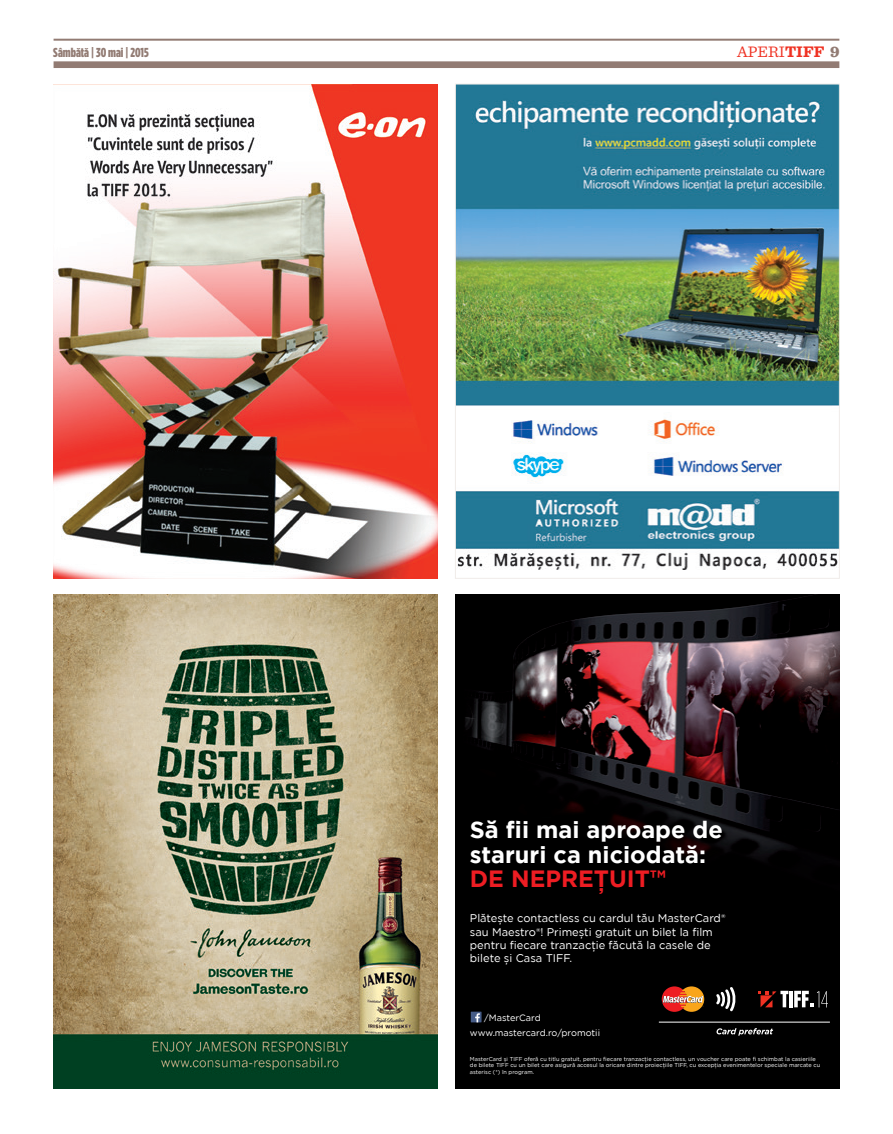
<style>
.page{position:relative;width:893px;height:1134px;background:#fff}
.page>*{position:absolute;margin:0;border:0;box-sizing:border-box;transform-origin:0 0}
.t1{font:700 23.5px/24.5px "Gotham";color:#fff}
.t2{font:700 23.5px "Gotham";color:#ee1d23}
.t3{font:16px "Sentinel";color:#ef3122}
.t4{font:900 13px "Gotham Condensed";color:#927b73}
.t5{font:11.1px/13.3px "Gotham";color:#fff}
.t6{font:9.1px "Gotham";color:#fff}
.t7{font:5.6px/6.8px "Gotham";color:#fff}
.s1{font-weight:700}
.s2{font-weight:900;color:#927b73}
</style>
<div class="page">
<div style="left:54px;top:61px;width:785px;height:7px;background:#927b73"></div>
<hr style="left:54px;top:39px;width:785px;height:2px;background:#927b73">
<img style="left:54px;top:84px;width:384px;height:494px">
<img style="left:457px;top:86px;width:381px;height:484px">
<img style="left:54px;top:594px;width:384px;height:495px">
<img style="left:455px;top:594px;width:384px;height:495px">
<svg style="left:716px;top:1028px;width:57px;height:8px"></svg>
<svg style="left:663px;top:986px;width:41px;height:26px"></svg>
<svg style="left:716px;top:987px;width:20px;height:24px"></svg>
<svg style="left:758px;top:991px;width:30px;height:16px"></svg>
<hr style="left:789px;top:991px;width:4px;height:16px;background:#fff">
<svg style="left:794px;top:991px;width:34px;height:16px"></svg>
<hr style="left:659px;top:1022px;width:171px;height:1px;background:#fff">
<div style="left:471px;top:1012px;width:11px;height:10px;background:#465c87"></div>
<svg style="left:475px;top:1013px;width:5px;height:9px"></svg>
<h3 class="t4" style="left:53px;top:44px;width:97px">Sâmbătă | 30 mai | 2015</h3>
<h2 class="t3" style="left:737px;top:39px;width:104px">APERI<span class="s1">TIFF</span> <span class="s2">9</span></h2>
<h1 class="t1" style="left:470px;top:817px;width:254px">Să fii mai aproape de staruri ca niciodată:</h1>
<h1 class="t2" style="left:470px;top:863px;width:198px">DE NEPREȚUIT™</h1>
<h3 class="t5" style="left:470px;top:911px;width:257px">Plătește contactless cu cardul tău MasterCard® sau Maestro®! Primești gratuit un bilet la film pentru fiecare tranzacție făcută la casele de bilete și Casa TIFF.</h3>
<h3 class="t6" style="left:484px;top:1012px;width:58px">/MasterCard</h3>
<p class="t7" style="left:470px;top:1055px;width:352px">MasterCard și TIFF oferă cu titlu gratuit, pentru fiecare tranzacție contactless, un voucher care poate fi schimbat la casieriile de bilete TIFF cu un bilet care asigură accesul la oricare dintre proiecțiile TIFF, cu excepția evenimentelor speciale marcate cu asterisc (*) în program.</p>
<h3 class="t6" style="left:470px;top:1027px;width:132px">www.mastercard.ro/promotii</h3>
</div>
